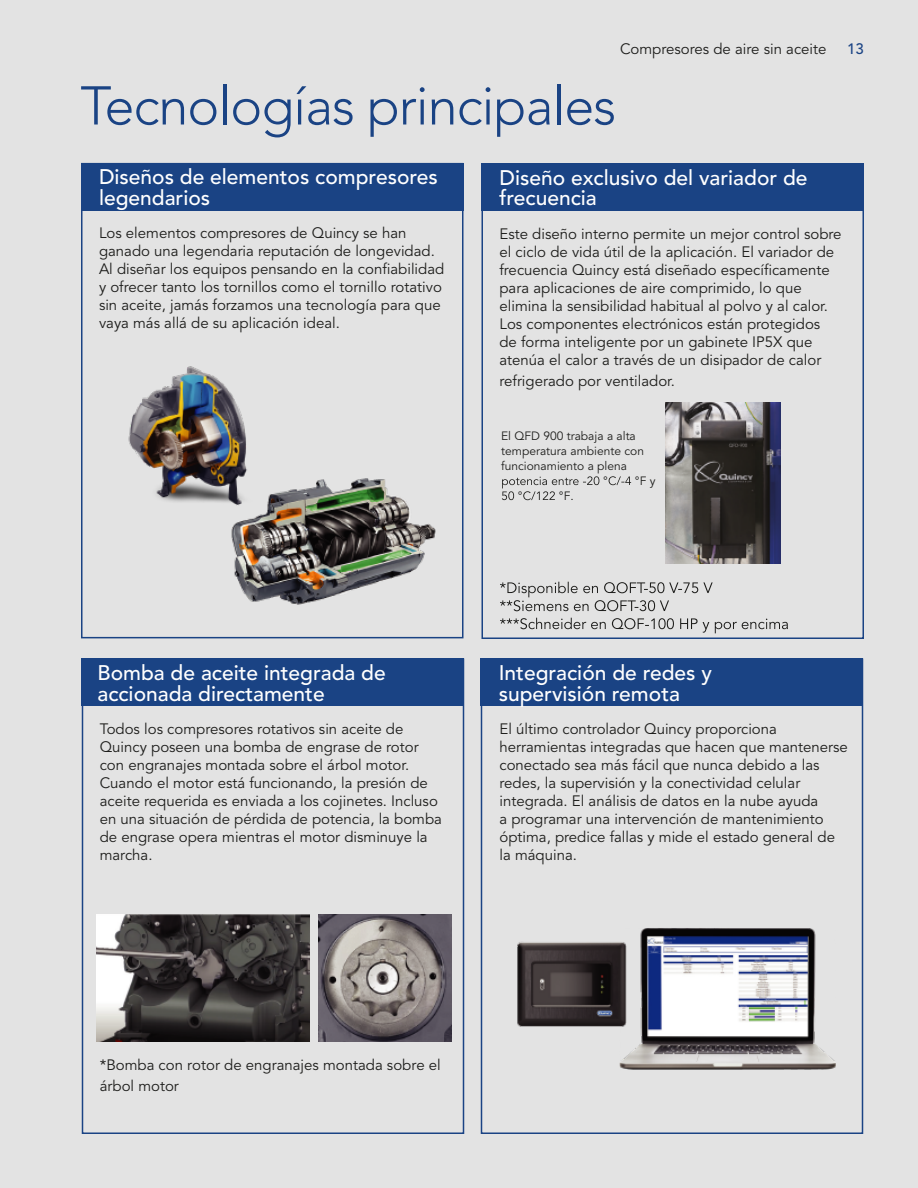
<style>
.page{position:relative;width:918px;height:1188px;background:#e3e3e3}
.page>*{position:absolute;margin:0;border:0;box-sizing:border-box;transform-origin:0 0}
.t1{font:300 54px "Avenir LT Std";letter-spacing:-.02em;color:#1a4384}
.t2{font:500 21px/21px "Avenir LT Std";color:#fff}
.t3{font:15px/18px "Avenir LT Std";color:#1d1d1b}
.t4{font:500 15px "Avenir LT Std";color:#1a4384}
.t5{font:12px/15px "Avenir LT Std";color:#1d1d1b}
.t6{font:12px "Avenir LT Std";color:#1d1d1b}
.s1{font-style:inherit}
</style>
<div class="page">
<svg style="left:500px;top:582px;width:213px;height:29px"></svg>
<svg style="left:500px;top:618px;width:288px;height:15px"></svg>
<div style="left:482px;top:164px;width:382px;height:48px;background:#1a4384"></div>
<div style="left:482px;top:164px;width:382px;height:475px;border:2px solid #1a4384"></div>
<img style="left:665px;top:402px;width:115px;height:161px">
<svg style="left:609px;top:476px;width:22px;height:9px"></svg>
<svg style="left:502px;top:476px;width:97px;height:24px"></svg>
<div style="left:481px;top:658px;width:382px;height:48px;background:#1a4384"></div>
<div style="left:481px;top:658px;width:382px;height:476px;border:2px solid #1a4384"></div>
<img style="left:619px;top:928px;width:216px;height:142px">
<img style="left:517px;top:941px;width:118px;height:87px">
<div style="left:81px;top:163px;width:383px;height:48px;background:#1a4384"></div>
<div style="left:81px;top:163px;width:383px;height:475px;border:2px solid #1a4384"></div>
<img style="left:231px;top:478px;width:205px;height:127px">
<img style="left:128px;top:366px;width:127px;height:146px">
<div style="left:82px;top:658px;width:382px;height:48px;background:#1a4384"></div>
<div style="left:82px;top:658px;width:382px;height:476px;border:2px solid #1a4384"></div>
<img style="left:97px;top:914px;width:212px;height:128px">
<img style="left:318px;top:914px;width:133px;height:128px">
<p class="t3" style="left:620px;top:40px;width:208px">Compresores de aire sin aceite</p>
<p class="t4" style="left:847px;top:40px;width:18px">13</p>
<h1 class="t1" style="left:80px;top:74px;width:537px">Tecnologías principales</h1>
<h2 class="t2" style="left:500px;top:169px;width:310px;line-height:19.5px">Diseño exclusivo del variador de frecuencia</h2>
<h2 class="t2" style="left:99px;top:167px;width:340px">Diseños de elementos compresores legendarios</h2>
<p class="t3" style="left:99px;top:225px;width:347px">Los elementos compresores de Quincy se han ganado una legendaria reputación de longevidad.<br>Al diseñar los equipos pensando en la confiabilidad y ofrecer tanto los tornillos como el tornillo rotativo sin aceite, jamás forzamos una tecnología para que vaya más allá de su aplicación ideal.</p>
<p class="t3" style="left:500px;top:225px;width:344px">Este diseño interno permite un mejor control sobre el ciclo de vida útil de la aplicación. El variador de frecuencia Quincy está diseñado específicamente para aplicaciones de aire comprimido, lo que elimina la sensibilidad habitual al polvo y al calor.<br>Los componentes electrónicos están protegidos<br>de forma inteligente por un gabinete IP5X que atenúa el calor a través de un disipador de calor</p>
<p class="t3" style="left:500px;top:372px;width:177px">refrigerado por ventilador.</p>
<p class="t5" style="left:501px;top:429px;width:144px">El QFD 900 trabaja a alta temperatura ambiente con funcionamiento a plena</p>
<p class="t6" style="left:603px;top:474px;width:6px">°</p>
<p class="t5" style="left:635px;top:474px;width:22px"><span class="s1">°</span>F y</p>
<p class="t6" style="left:518px;top:489px;width:6px">°</p>
<p class="t5" style="left:559px;top:489px;width:16px"><span class="s1">°</span>F.</p>
<h2 class="t2" style="left:98px;top:662px;width:290px">Bomba de aceite integrada de accionada directamente</h2>
<p class="t3" style="left:100px;top:720px;width:344px">Todos los compresores rotativos sin aceite de Quincy poseen una bomba de engrase de rotor con engranajes montada sobre el árbol motor.<br>Cuando el motor está funcionando, la presión de aceite requerida es enviada a los cojinetes. Incluso en una situación de pérdida de potencia, la bomba de engrase opera mientras el motor disminuye la marcha.</p>
<h2 class="t2" style="left:499px;top:663px;width:215px">Integración de redes y supervisión remota</h2>
<p class="t3" style="left:500px;top:720px;width:350px">El último controlador Quincy proporciona herramientas integradas que hacen que mantenerse conectado sea más fácil que nunca debido a las redes, la supervisión y la conectividad celular integrada. El análisis de datos en la nube ayuda<br>a programar una intervención de mantenimiento óptima, predice fallas y mide el estado general de la máquina.</p>
<p class="t3" style="left:100px;top:1055px;width:343px;line-height:21px">*Bomba con rotor de engranajes montada sobre el árbol motor</p>
</div>
